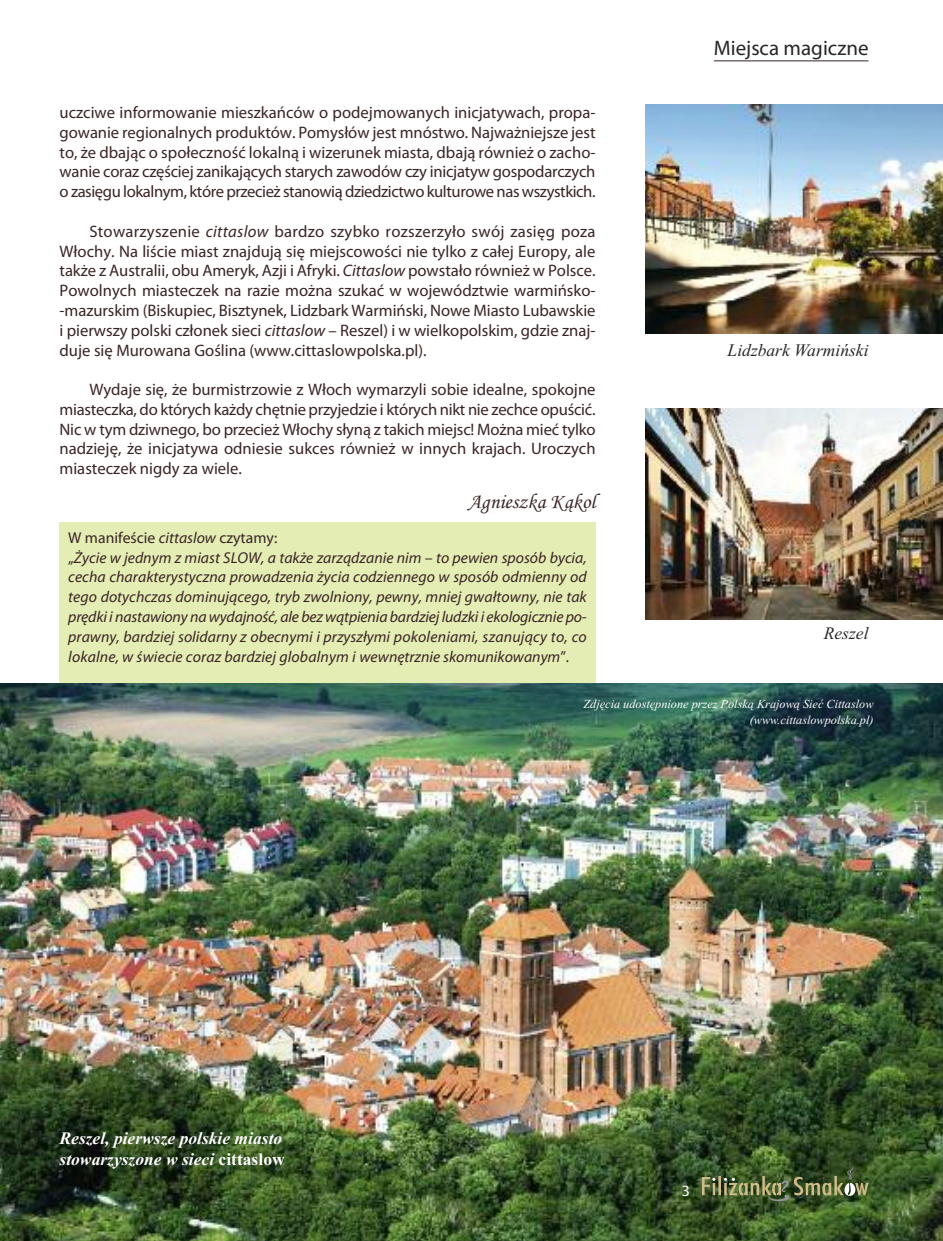
<style>
.page{position:relative;width:943px;height:1241px;background:#fff}
.page>*{position:absolute;margin:0;border:0;box-sizing:border-box;transform-origin:0 0}
.t1{font:21px "Myriad Pro";color:#272627}
.t2{font:21px "Monotype Corsiva";color:#3a2425}
.t3{font:italic 700 17.5px/21px "Times New Roman";color:#fff}
.t4{font:italic 17.5px "Times New Roman";color:#272627}
.t5{font:16.62px/19.8px "Myriad Pro";color:#3a2425;text-align:justify}
.t6{font:italic 15.75px/19.8px "Myriad Pro";letter-spacing:.005em;color:#3a2425}
.t7{font:italic 12.25px/15.8px "Times New Roman";color:#fff;text-align:right}
.s1{font-style:italic}
.s2{font-style:normal}
</style>
<div class="page">
<img style="left:0;top:683px;width:943px;height:557px">
<svg style="left:701px;top:1166px;width:167px;height:34px;background:#536439"></svg>
<hr style="left:714px;top:60px;width:154px;height:1px;background:#3a2425">
<div style="left:60px;top:522px;width:535px;height:160px;background:#e4edb4"></div>
<img style="left:645px;top:408px;width:298px;height:211px">
<img style="left:645px;top:105px;width:298px;height:228px">
<svg style="left:682px;top:1184px;width:7px;height:11px"></svg>
<p class="t1" style="left:714px;top:41px;width:156px">Miejsca magiczne</p>
<p class="t5" style="left:60px;top:104px;width:537px">uczciwe informowanie mieszkańców o podejmowanych inicjatywach, propa&shy;gowanie regionalnych produktów. Pomysłów jest mnóstwo. Najważniejsze jest to, że dbając o społeczność lokalną i wizerunek miasta, dbają również o zacho&shy;wanie coraz częściej zanikających starych zawodów czy inicjatyw gospodarczych o zasięgu lokalnym, które przecież stanowią dziedzictwo kulturowe nas wszystkich.</p>
<p class="t5" style="left:60px;top:222px;width:537px;text-indent:30px">Stowarzyszenie <span class="s1">cittaslow</span> bardzo szybko rozszerzyło swój zasięg poza Włochy. Na liście miast znajdują się miejscowości nie tylko z całej Europy, ale także z Australii, obu Ameryk, Azji i Afryki. <span class="s1">Cittaslow</span> powstało również w Polsce.<br>Powolnych miasteczek na razie można szukać w województwie warmińsko--mazurskim (Biskupiec, Bisztynek, Lidzbark Warmiński, Nowe Miasto Lubawskie i pierwszy polski członek sieci <span class="s1">cittaslow</span> – Reszel) i w wielkopolskim, gdzie znaj&shy;duje się Murowana Goślina (www.cittaslowpolska.pl).</p>
<p class="t5" style="left:60px;top:381px;width:537px;text-indent:30px">Wydaje się, że burmistrzowie z Włoch wymarzyli sobie idealne, spokojne miasteczka, do których każdy chętnie przyjedzie i których nikt nie zechce opuścić.<br>Nic w tym dziwnego, bo przecież Włochy słyną z takich miejsc! Można mieć tylko nadzieję, że inicjatywa odniesie sukces również w innych krajach. Uroczych miasteczek nigdy za wiele.</p>
<p class="t2" style="left:468px;top:488px;width:129px">Agnieszka Kąkol</p>
<p class="t6" style="left:68px;top:529px;width:520px"><span class="s2">W manifeście</span> cittaslow <span class="s2">czytamy:<br>„</span>Życie w jednym z miast SLOW, a także zarządzanie nim – to pewien sposób bycia, cecha charakterystyczna prowadzenia życia codziennego w sposób odmienny od tego dotychczas dominującego, tryb zwolniony, pewny, mniej gwałtowny, nie tak prędki i nastawiony na wydajność, ale bez wątpienia bardziej ludzki i ekologicznie po&shy;prawny, bardziej solidarny z obecnymi i przyszłymi pokoleniami, szanujący to, co lokalne, w świecie coraz bardziej globalnym i wewnętrznie skomunikowanym<span class="s2">”.</span></p>
<p class="t7" style="left:583px;top:696px;width:291px">Zdjęcia udostępnione przez Polską Krajową Sieć Cittaslow (www.cittaslowpolska.pl)</p>
<p class="t4" style="left:727px;top:340px;width:142px">Lidzbark Warmiński</p>
<p class="t4" style="left:823px;top:622px;width:46px">Reszel</p>
<p class="t3" style="left:60px;top:1127px;width:227px">Reszel, pierwsze polskie miasto stowarzyszone w sieci <span class="s2">cittaslow</span></p>
</div>
